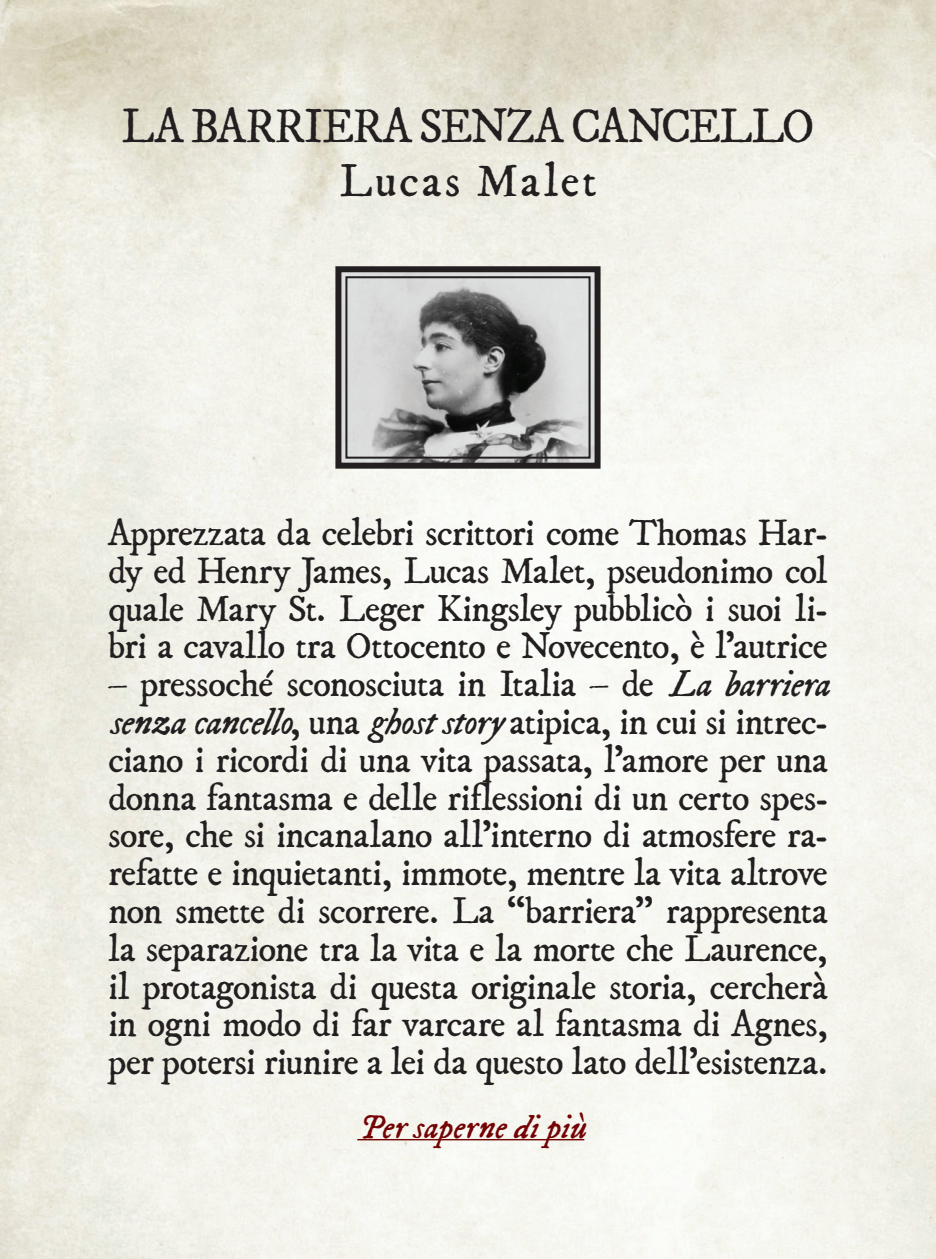
<style>
.page{position:relative;width:936px;height:1259px;background:#fff}
.page>*{position:absolute;margin:0;border:0;box-sizing:border-box;transform-origin:0 0}
.t1{font:40.8px "IM FELL DW Pica Roman";letter-spacing:-.025em;color:#231f20;scale:.95 1}
.t2{font:39px "IM FELL DW Pica Roman";letter-spacing:.07em;color:#231f20}
.t3{font:31.5px/37.8px "IM FELL DW Pica Roman";letter-spacing:-.035em;color:#231f20;text-align:justify}
.t4{font:28.5px "IM FELL DW Pica Italic";color:#740304}
.s1{font-family:"IM FELL DW Pica Italic"}
</style>
<div class="page">
<svg style="left:332px;top:263px;width:271px;height:209px;background:#a0a0a0"></svg>
<div style="left:345px;top:276px;width:245px;height:183px;border:2px solid #231f20"></div>
<hr style="left:357px;top:1139px;width:227px;height:1px;background:#740304">
<p class="t1" style="left:122px;top:99px;width:730px">LA BARRIERA SENZA CANCELLO</p>
<p class="t2" style="left:339px;top:155px;width:259px">Lucas Malet</p>
<p class="t3" style="left:108px;top:515px;width:721px">Apprezzata da celebri scrittori come Thomas Har&shy;dy ed Henry James, Lucas Malet, pseudonimo col quale Mary St. Leger Kingsley pubblicò i suoi li&shy;bri a cavallo tra Ottocento e Novecento, è l’autrice</p>
<p class="t3" style="left:108px;top:666px;width:721px">– pressoché sconosciuta in Italia – de <span class="s1">La barriera senza cancello</span>, una <span class="s1">ghost story</span> atipica, in cui si intrec&shy;ciano i ricordi di una vita passata, l’amore per una donna fantasma e delle riflessioni di un certo spes&shy;sore, che si incanalano all’interno di atmosfere ra&shy;refatte e inquietanti, immote, mentre la vita altrove non smette di scorrere. La “barriera” rappresenta la separazione tra la vita e la morte che Laurence, il protagonista di questa originale storia, cercherà in ogni modo di far varcare al fantasma di Agnes, per potersi riunire a lei da questo lato dell’esistenza.</p>
<p class="t4" style="left:357px;top:1107px;width:228px">Per saperne di più</p>
</div>
